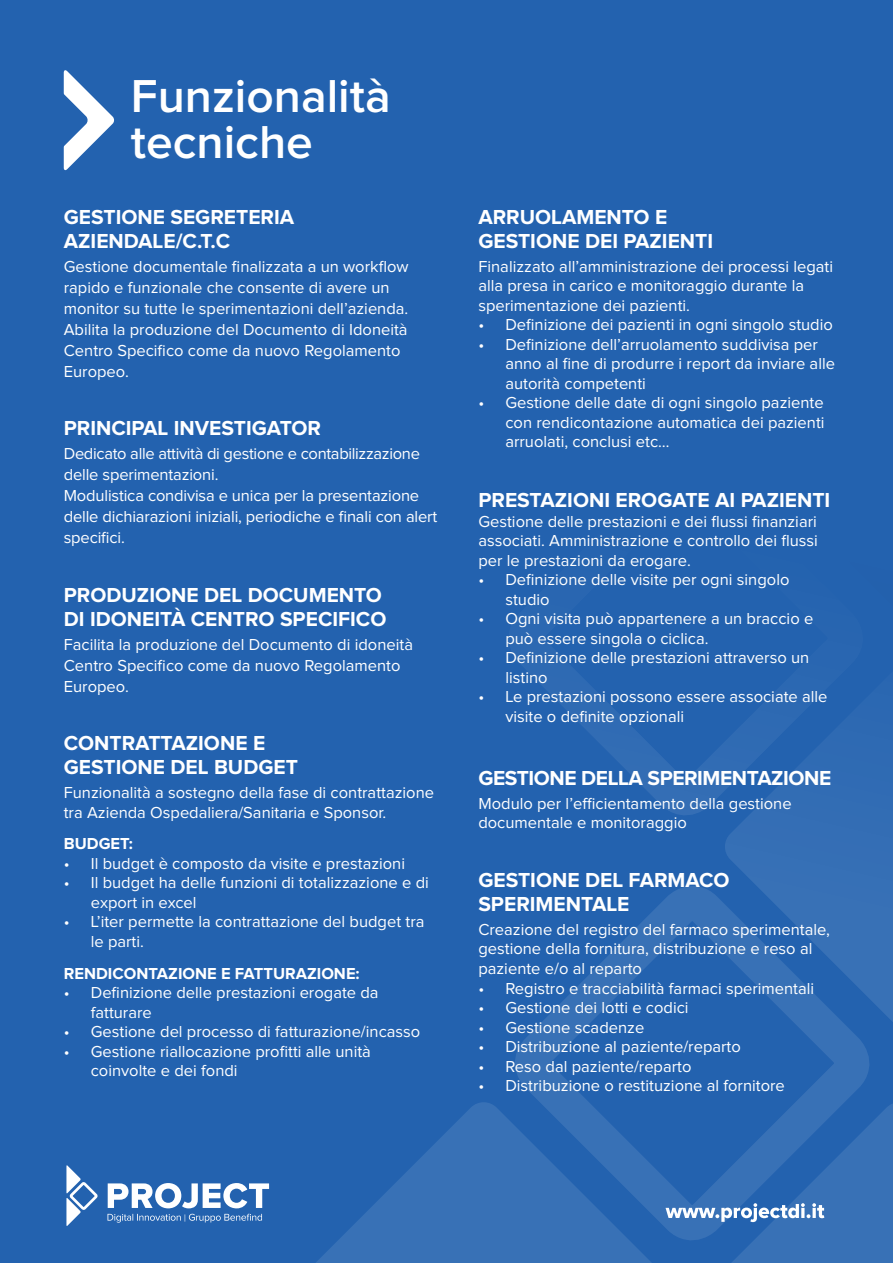
<style>
.page{position:relative;width:893px;height:1263px;background:#2362af}
.page>*{position:absolute;margin:0;border:0;box-sizing:border-box;transform-origin:0 0}
.t1{font:600 47.85px "Proxima Nova";color:#fff}
.t2{font:700 21px/24px "Proxima Nova";color:#fff}
.t3{font:700 21px "Proxima Nova";letter-spacing:-.02em;color:#fff}
.t4{font:16.5px/19.5px "Proxima Nova";color:#fff}
.t5{font:700 16.5px "Proxima Nova";color:#fff}
</style>
<div class="page">
<svg style="left:514px;top:654px;width:209px;height:161px"></svg>
<svg style="left:723px;top:710px;width:170px;height:160px;fill:#306bb4"></svg>
<svg style="left:515px;top:870px;width:378px;height:230px"></svg>
<svg style="left:316px;top:1100px;width:349px;height:163px;fill:#3871b6"></svg>
<svg style="left:107px;top:1214px;width:155px;height:8px"></svg>
<svg style="left:108px;top:1183px;width:161px;height:25px"></svg>
<svg style="left:66px;top:1165px;width:32px;height:61px"></svg>
<svg style="left:665px;top:1100px;width:228px;height:163px"></svg>
<svg style="left:63px;top:70px;width:51px;height:101px"></svg>
<p class="t1" style="left:131px;top:74px;width:261px">Funzionalità</p>
<p class="t1" style="left:131px;top:120px;width:184px">tecniche</p>
<p class="t2" style="left:64px;top:206px;width:232px">GESTIONE SEGRETERIA</p>
<p class="t2" style="left:64px;top:230px;width:168px">AZIENDALE/C.T.C</p>
<p class="t4" style="left:64px;top:257px;width:346px;line-height:21px">Gestione documentale finalizzata a un workflow rapido e funzionale che consente di avere un monitor su tutte le sperimentazioni dell’azienda.<br>Abilita la produzione del Documento di Idoneità Centro Specifico come da nuovo Regolamento Europeo.</p>
<p class="t2" style="left:64px;top:417px;width:259px">PRINCIPAL INVESTIGATOR</p>
<p class="t4" style="left:64px;top:444px;width:375px;line-height:21px">Dedicato alle attività di gestione e contabilizzazione delle sperimentazioni.<br>Modulistica condivisa e unica per la presentazione delle dichiarazioni iniziali, periodiche e finali con alert specifici.</p>
<p class="t2" style="left:64px;top:584px;width:324px">PRODUZIONE DEL DOCUMENTO<br>DI IDONEITÀ CENTRO SPECIFICO</p>
<p class="t4" style="left:64px;top:635px;width:351px;line-height:21px">Facilita la produzione del Documento di idoneità<br>Centro Specifico come da nuovo Regolamento<br>Europeo.</p>
<p class="t2" style="left:64px;top:732px;width:236px">CONTRATTAZIONE E<br>GESTIONE DEL BUDGET</p>
<p class="t4" style="left:64px;top:784px;width:372px">Funzionalità a sostegno della fase di contrattazione tra Azienda Ospedaliera/Sanitaria e Sponsor.</p>
<p class="t5" style="left:64px;top:836px;width:71px">BUDGET:</p>
<p class="t4" style="left:64px;top:854px;width:343px">• Il budget è composto da visite e prestazioni</p>
<p class="t4" style="left:91px;top:874px;width:340px;text-indent:-27px">• Il budget ha delle funzioni di totalizzazione e di export in excel</p>
<p class="t4" style="left:91px;top:913px;width:335px;text-indent:-27px">• L’iter permette la contrattazione del budget tra le parti.</p>
<p class="t5" style="left:64px;top:965px;width:297px">RENDICONTAZIONE E FATTURAZIONE:</p>
<p class="t4" style="left:91px;top:983px;width:289px;text-indent:-27px">• Definizione delle prestazioni erogate da fatturare</p>
<p class="t4" style="left:64px;top:1022px;width:358px">• Gestione del processo di fatturazione/incasso</p>
<p class="t4" style="left:91px;top:1042px;width:282px;text-indent:-27px">• Gestione riallocazione profitti alle unità coinvolte e dei fondi</p>
<p class="t2" style="left:478px;top:206px;width:236px">ARRUOLAMENTO E<br>GESTIONE DEI PAZIENTI</p>
<p class="t4" style="left:478px;top:257px;width:356px">Finalizzato all’amministrazione dei processi legati alla presa in carico e monitoraggio durante la sperimentazione dei pazienti.</p>
<p class="t4" style="left:478px;top:316px;width:356px">• Definizione dei pazienti in ogni singolo studio</p>
<p class="t4" style="left:505px;top:335px;width:331px;text-indent:-27px">• Definizione dell’arruolamento suddivisa per anno al fine di produrre i report da inviare alle autorità competenti</p>
<p class="t4" style="left:505px;top:394px;width:321px;text-align:justify;text-indent:-27px">• Gestione delle date di ogni singolo paziente con rendicontazione automatica dei pazienti arruolati, conclusi etc…</p>
<p class="t2" style="left:478px;top:489px;width:353px">PRESTAZIONI EROGATE AI PAZIENTI</p>
<p class="t4" style="left:478px;top:512px;width:341px;text-align:justify">Gestione delle prestazioni e dei flussi finanziari associati. Amministrazione e controllo dei flussi per le prestazioni da erogare.</p>
<p class="t4" style="left:505px;top:571px;width:286px;text-indent:-27px">• Definizione delle visite per ogni singolo studio</p>
<p class="t4" style="left:505px;top:610px;width:309px;text-indent:-27px">• Ogni visita può appartenere a un braccio e può essere singola o ciclica.</p>
<p class="t4" style="left:505px;top:649px;width:305px;text-indent:-27px">• Definizione delle prestazioni attraverso un listino</p>
<p class="t4" style="left:505px;top:688px;width:324px;text-indent:-27px">• Le prestazioni possono essere associate alle visite o definite opzionali</p>
<p class="t3" style="left:478px;top:768px;width:354px">GESTIONE DELLA SPERIMENTAZIONE</p>
<p class="t4" style="left:478px;top:794px;width:315px">Modulo per l’efficientamento della gestione documentale e monitoraggio</p>
<p class="t2" style="left:478px;top:869px;width:253px">GESTIONE DEL FARMACO<br>SPERIMENTALE</p>
<p class="t4" style="left:478px;top:920px;width:353px">Creazione del registro del farmaco sperimentale, gestione della fornitura, distribuzione e reso al paziente e/o al reparto</p>
<p class="t4" style="left:478px;top:979px;width:337px">• Registro e tracciabilità farmaci sperimentali</p>
<p class="t4" style="left:478px;top:998px;width:212px">• Gestione dei lotti e codici</p>
<p class="t4" style="left:478px;top:1018px;width:167px">• Gestione scadenze</p>
<p class="t4" style="left:478px;top:1037px;width:264px">• Distribuzione al paziente/reparto</p>
<p class="t4" style="left:478px;top:1057px;width:215px">• Reso dal paziente/reparto</p>
<p class="t4" style="left:478px;top:1076px;width:308px">• Distribuzione o restituzione al fornitore</p>
</div>
